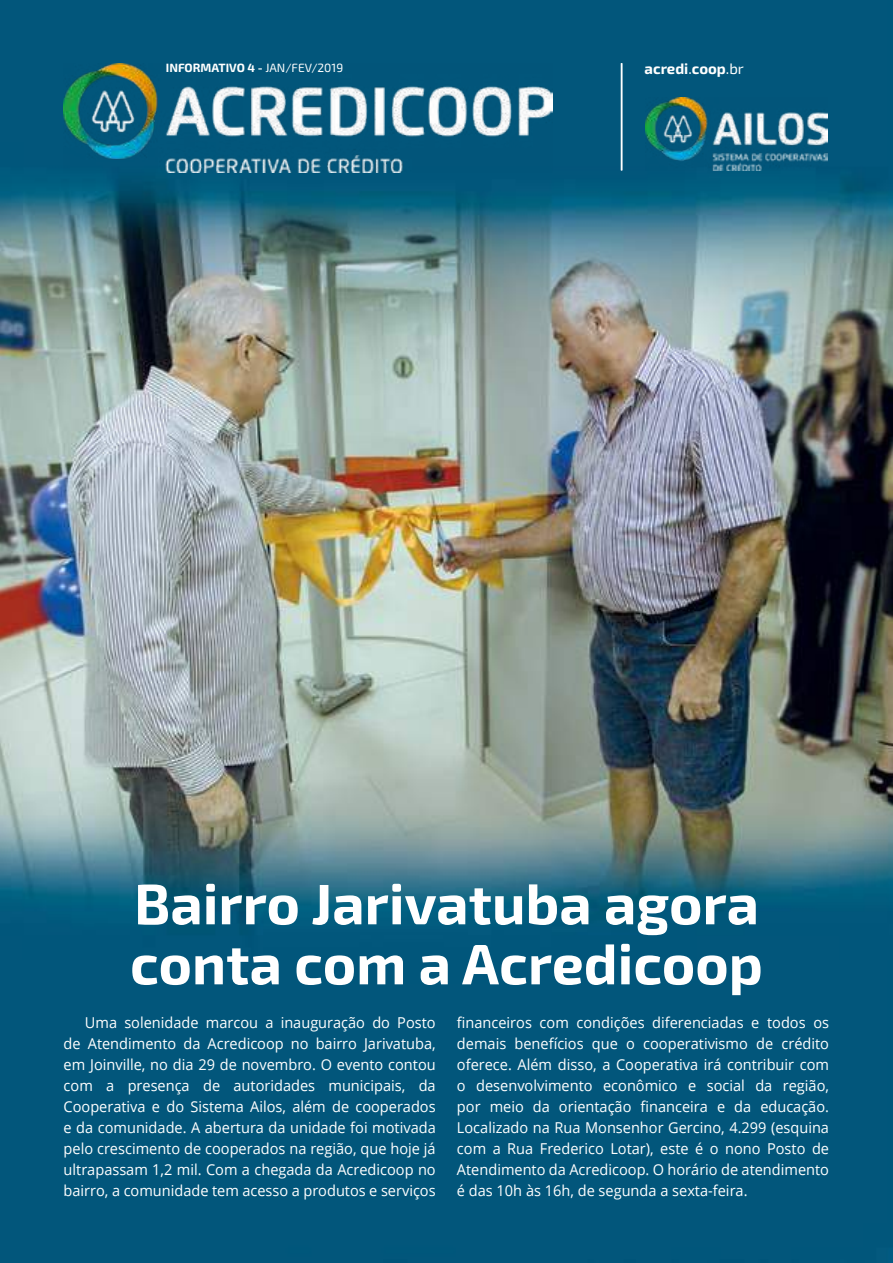
<style>
.page{position:relative;width:893px;height:1263px;background:#fff}
.page>*{position:absolute;margin:0;border:0;box-sizing:border-box;transform-origin:0 0}
.t1{font:700 57px/60px "Exo 2";color:#fff}
.t2{font:15px/21px "Open Sans";color:#fff;text-align:justify}
.t3{font:700 15px "Exo 2";color:#fff}
.t4{font:700 12px "Exo 2";color:#fff}
.s1{font-weight:400}
</style>
<div class="page">
<img style="left:0;top:0;width:893px;height:1263px">
<hr style="left:621px;top:63px;width:1px;height:108px;background:#fff">
<img style="left:64px;top:64px;width:489px;height:108px">
<img style="left:646px;top:98px;width:182px;height:72px">
<p class="t4" style="left:166px;top:60px;width:179px">INFORMATIVO 4 - <span class="s1">JAN/FEV/2019</span></p>
<p class="t3" style="left:645px;top:60px;width:101px">acredi<span class="s1">.</span>coop<span class="s1">.br</span></p>
<h1 class="t1" style="left:130px;top:875px;width:634px">Bairro Jarivatuba agora conta com a Acredicoop</h1>
<p class="t2" style="left:64px;top:1011px;width:374px;text-indent:21px">Uma solenidade marcou a inauguração do Posto de Atendimento da Acredicoop no bairro Jarivatuba, em Joinville, no dia 29 de novembro. O evento contou com a presença de autoridades municipais, da Cooperativa e do Sistema Ailos, além de cooperados e da comunidade. A abertura da unidade foi motivada pelo crescimento de cooperados na região, que hoje já ultrapassam 1,2 mil. Com a chegada da Acredicoop no bairro, a comunidade tem acesso a produtos e serviços</p>
<p class="t2" style="left:457px;top:1011px;width:374px">financeiros com condições diferenciadas e todos os demais benefícios que o cooperativismo de crédito oferece. Além disso, a Cooperativa irá contribuir com o desenvolvimento econômico e social da região, por meio da orientação financeira e da educação.<br>Localizado na Rua Monsenhor Gercino, 4.299 (esquina com a Rua Frederico Lotar), este é o nono Posto de Atendimento da Acredicoop. O horário de atendimento é das 10h às 16h, de segunda a sexta-feira.</p>
</div>
